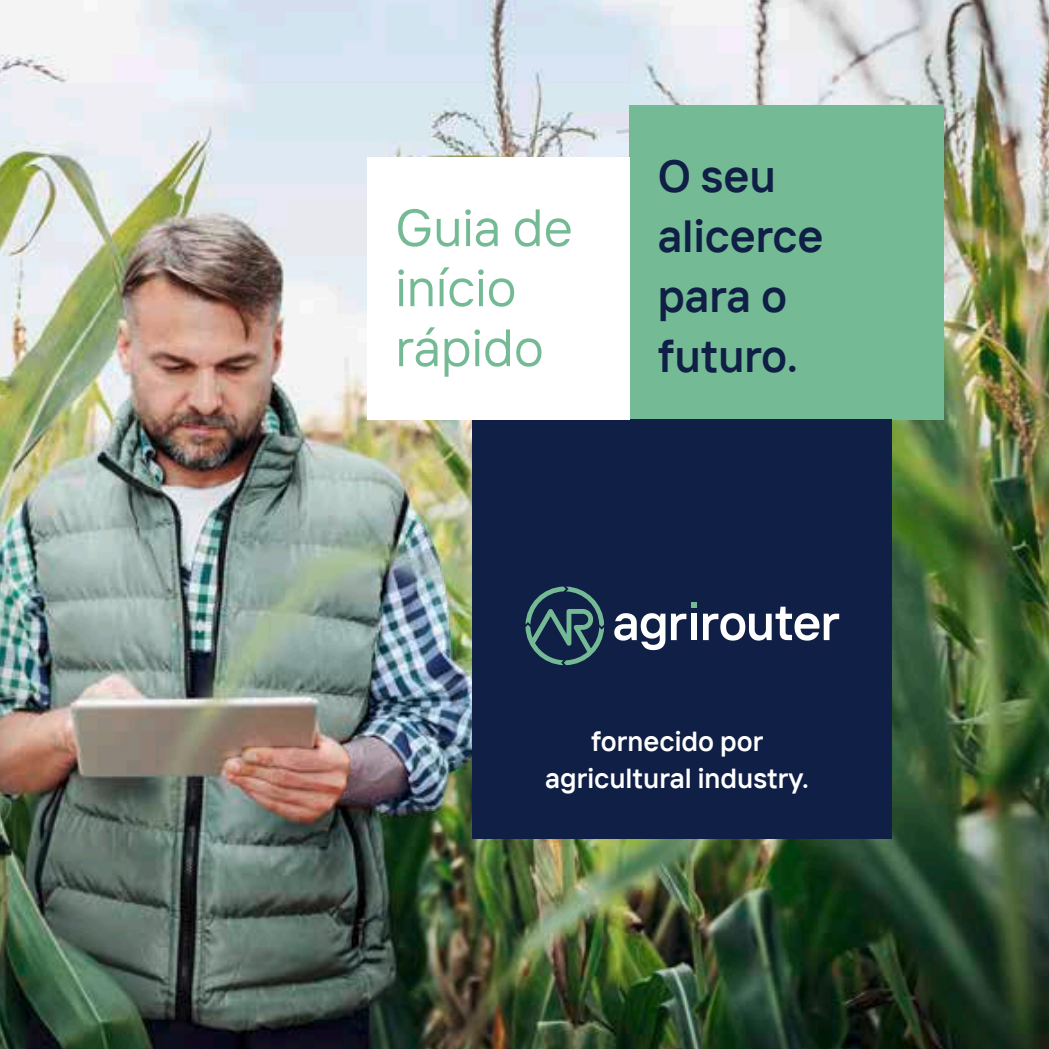
<style>
.page{position:relative;width:1049px;height:1049px;background:#fff}
.page>*{position:absolute;margin:0;border:0;box-sizing:border-box;transform-origin:0 0}
.t1{font:52.5px/60px "TT Interphases";color:#74bb95}
.t2{font:600 45px/60px "TT Interphases";color:#101f45}
.t3{font:600 27.5px/37.5px "TT Interphases";color:#fff;text-align:center}
</style>
<div class="page">
<img style="left:0;top:0;width:1049px;height:1049px">
<img style="left:199px;top:350px;width:291px;height:496px">
<div style="left:629px;top:105px;width:315px;height:315px;background:#74bb95"></div>
<div style="left:472px;top:420px;width:419px;height:419px;background:#101f45"></div>
<div style="left:367px;top:157px;width:262px;height:263px;background:#fff"></div>
<svg style="left:525px;top:586px;width:79px;height:79px"></svg>
<svg style="left:691px;top:602px;width:6px;height:6px"></svg>
<svg style="left:614px;top:613px;width:51px;height:37px"></svg>
<svg style="left:671px;top:614px;width:15px;height:26px"></svg>
<div style="left:691px;top:614px;width:6px;height:26px;background:#fff"></div>
<svg style="left:703px;top:607px;width:136px;height:34px"></svg>
<h1 class="t1" style="left:395px;top:197px;width:179px">Guia de início rápido</h1>
<h2 class="t2" style="left:658px;top:145px;width:167px">O seu alicerce para o futuro.</h2>
<p class="t3" style="left:545px;top:721px;width:265px">fornecido por agricultural industry.</p>
</div>
